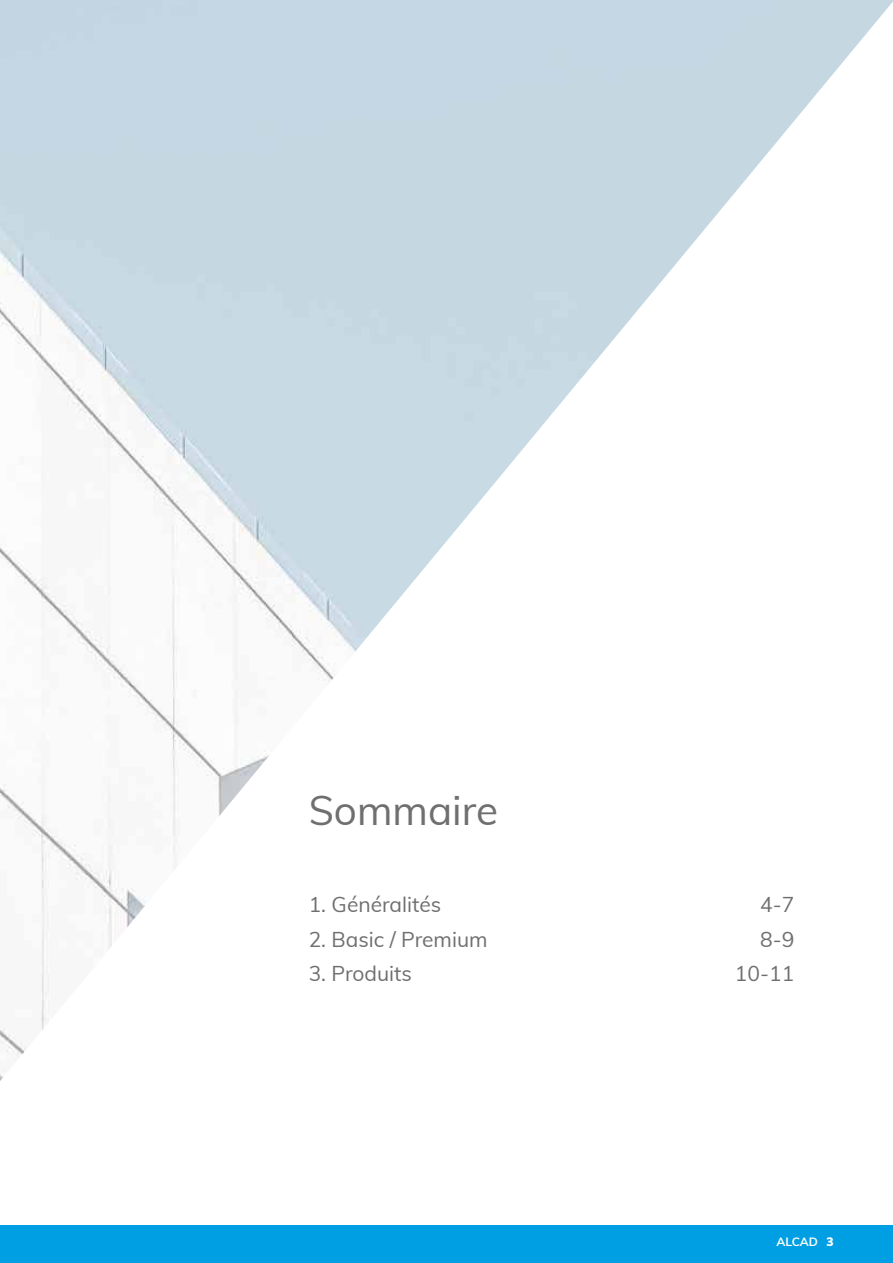
<style>
.page{position:relative;width:893px;height:1263px;background:#fff}
.page>*{position:absolute;margin:0;border:0;box-sizing:border-box;transform-origin:0 0}
.t1{font:40.35px "Muli";color:#706f6f}
.t2{font:21px/34.5px "Muli";color:#706f6f;text-align:right}
.t3{font:700 12px "Muli";letter-spacing:-.005em;color:#fff}
.s1{font-weight:900}
</style>
<div class="page">
<div style="left:0;top:1225px;width:893px;height:38px;background:#009fe3"></div>
<img style="left:0;top:0;width:893px;height:1081px">
<h1 class="t1" style="left:309px;top:781px;width:191px">Sommaire</h1>
<p class="t2" style="left:309px;top:886px;width:134px">1. Généralités</p>
<p class="t2" style="left:309px;top:921px;width:180px">2. Basic / Premium</p>
<p class="t2" style="left:309px;top:955px;width:105px">3. Produits</p>
<p class="t2" style="left:735px;top:886px;width:61px">4-7<br>8-9<br>10-11</p>
<p class="t3" style="left:777px;top:1233px;width:59px">ALCAD <span class="s1">3</span></p>
</div>
